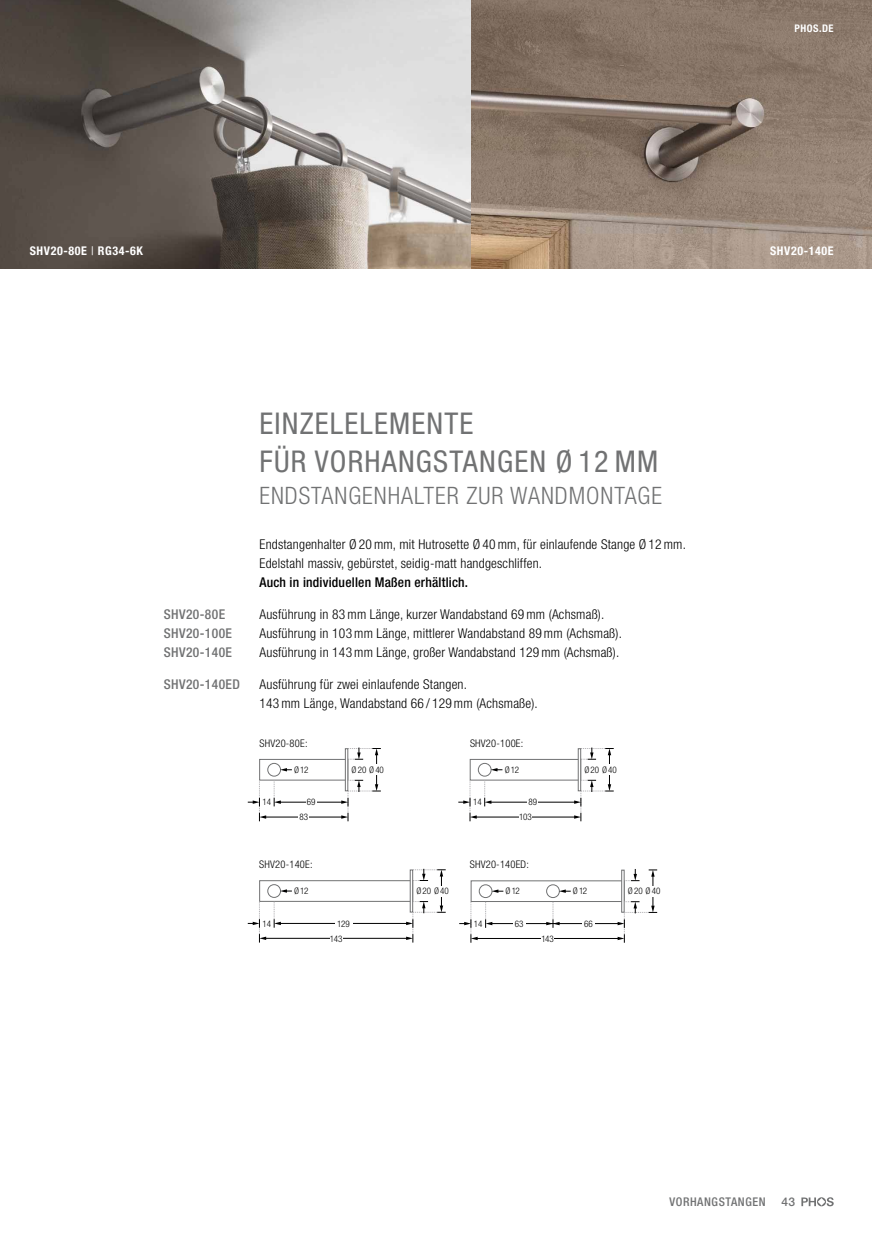
<style>
.page{position:relative;width:872px;height:1234px;background:#fff}
.page>*{position:absolute;margin:0;border:0;box-sizing:border-box;transform-origin:0 0}
.t1{font:condensed 30px/38.2px "Helvetica Neue LT Std";letter-spacing:.04em;color:#717273}
.t2{font:300 condensed 24px "Helvetica Neue LT Std";letter-spacing:.04em;color:#717273}
.t3{font:300 condensed 13.5px/19.2px "Helvetica Neue LT Std";letter-spacing:.015em;color:#000}
.t4{font:500 condensed 13.5px "Helvetica Neue LT Std";letter-spacing:.03em;color:#717273}
.t5{font:500 condensed 13.5px "Helvetica Neue LT Std";letter-spacing:.015em;color:#000}
.t6{font:700 condensed 12px "Helvetica Neue LT Std";letter-spacing:.05em;color:#fff}
.t7{font:500 condensed 12px "Helvetica Neue LT Std";letter-spacing:.05em;color:#717273}
.t8{font:500 12px "Helvetica Neue LT Std";color:#717273}
.t9{font:300 condensed 10.5px "Helvetica Neue LT Std";letter-spacing:.02em;color:#000}
.t10{font:700 condensed 10.5px "Helvetica Neue LT Std";letter-spacing:.05em;color:#fff}
.t11{font:300 condensed 9px/14.9px "Helvetica Neue LT Std";color:#000}
.s1{font-weight:400}
</style>
<div class="page">
<div style="left:259px;top:758px;width:89px;height:22px;background:#fff;border:1px solid #717273"></div>
<div style="left:345px;top:748px;width:3px;height:43px;background:#fff;border:1px solid #717273"></div>
<svg style="left:348px;top:747px;width:33px;height:12px"></svg>
<hr style="left:376px;top:753px;width:1px;height:32px;background:#000">
<div style="left:267px;top:762px;width:14px;height:14px;border:1px solid #717273;border-radius:50%"></div>
<svg style="left:280px;top:767px;width:12px;height:4px"></svg>
<hr style="left:265px;top:816px;width:78px;height:1px;background:#000">
<svg style="left:341px;top:779px;width:40px;height:42px"></svg>
<hr style="left:280px;top:801px;width:63px;height:1px;background:#000">
<svg style="left:274px;top:780px;width:7px;height:26px"></svg>
<svg style="left:248px;top:780px;width:18px;height:41px"></svg>
<div style="left:368px;top:764px;width:17px;height:10px;background:#fff"></div>
<div style="left:262px;top:796px;width:10px;height:11px;background:#fff"></div>
<div style="left:306px;top:796px;width:10px;height:11px;background:#fff"></div>
<div style="left:299px;top:811px;width:10px;height:11px;background:#fff"></div>
<div style="left:470px;top:758px;width:111px;height:22px;background:#fff;border:1px solid #717273"></div>
<div style="left:578px;top:748px;width:3px;height:43px;background:#fff;border:1px solid #717273"></div>
<svg style="left:581px;top:747px;width:32px;height:12px"></svg>
<hr style="left:609px;top:753px;width:1px;height:32px;background:#000">
<div style="left:478px;top:762px;width:13px;height:14px;border:1px solid #717273;border-radius:50%"></div>
<svg style="left:491px;top:767px;width:11px;height:4px"></svg>
<hr style="left:475px;top:816px;width:101px;height:1px;background:#000">
<svg style="left:574px;top:779px;width:39px;height:42px"></svg>
<hr style="left:490px;top:801px;width:85px;height:1px;background:#000">
<svg style="left:484px;top:780px;width:7px;height:26px"></svg>
<svg style="left:458px;top:780px;width:19px;height:41px"></svg>
<div style="left:601px;top:764px;width:17px;height:10px;background:#fff"></div>
<div style="left:472px;top:796px;width:10px;height:11px;background:#fff"></div>
<div style="left:527px;top:796px;width:11px;height:11px;background:#fff"></div>
<div style="left:519px;top:811px;width:13px;height:11px;background:#fff"></div>
<div style="left:259px;top:880px;width:154px;height:21px;background:#fff;border:1px solid #717273"></div>
<div style="left:410px;top:869px;width:3px;height:43px;background:#fff;border:1px solid #717273"></div>
<svg style="left:413px;top:868px;width:33px;height:13px"></svg>
<hr style="left:441px;top:874px;width:1px;height:32px;background:#000">
<div style="left:267px;top:884px;width:14px;height:13px;border:1px solid #717273;border-radius:50%"></div>
<svg style="left:280px;top:889px;width:12px;height:3px"></svg>
<hr style="left:265px;top:937px;width:143px;height:1px;background:#000">
<svg style="left:406px;top:901px;width:40px;height:41px"></svg>
<hr style="left:280px;top:922px;width:127px;height:1px;background:#000">
<svg style="left:274px;top:901px;width:7px;height:26px"></svg>
<svg style="left:248px;top:901px;width:18px;height:41px"></svg>
<div style="left:433px;top:885px;width:17px;height:10px;background:#fff"></div>
<div style="left:262px;top:918px;width:10px;height:10px;background:#fff"></div>
<div style="left:335px;top:918px;width:17px;height:10px;background:#fff"></div>
<div style="left:330px;top:933px;width:12px;height:10px;background:#fff"></div>
<div style="left:471px;top:880px;width:153px;height:21px;background:#fff;border:1px solid #717273"></div>
<svg style="left:624px;top:869px;width:15px;height:12px"></svg>
<div style="left:621px;top:869px;width:3px;height:43px;background:#fff;border:1px solid #717273"></div>
<svg style="left:648px;top:869px;width:9px;height:7px"></svg>
<hr style="left:652px;top:875px;width:1px;height:31px;background:#000">
<div style="left:479px;top:884px;width:13px;height:13px;border:1px solid #717273;border-radius:50%"></div>
<svg style="left:491px;top:889px;width:12px;height:3px"></svg>
<hr style="left:476px;top:938px;width:144px;height:1px;background:#000">
<hr style="left:491px;top:923px;width:128px;height:1px;background:#000">
<svg style="left:459px;top:901px;width:18px;height:41px"></svg>
<div style="left:644px;top:885px;width:17px;height:11px;background:#fff"></div>
<div style="left:473px;top:918px;width:10px;height:10px;background:#fff"></div>
<div style="left:513px;top:918px;width:12px;height:10px;background:#fff"></div>
<div style="left:582px;top:918px;width:13px;height:10px;background:#fff"></div>
<div style="left:541px;top:933px;width:13px;height:10px;background:#fff"></div>
<div style="left:546px;top:884px;width:14px;height:13px;border:1px solid #717273;border-radius:50%"></div>
<svg style="left:559px;top:889px;width:12px;height:3px"></svg>
<svg style="left:485px;top:901px;width:7px;height:26px"></svg>
<svg style="left:617px;top:901px;width:40px;height:41px"></svg>
<svg style="left:546px;top:901px;width:13px;height:26px"></svg>
<img style="left:0;top:0;width:872px;height:268px">
<svg style="left:801px;top:1197px;width:32px;height:8px"></svg>
<p class="t10" style="left:794px;top:22px;width:41px">PHOS.DE</p>
<p class="t6" style="left:30px;top:244px;width:115px">SHV20-80E <span class="s1">|</span> RG34-6K</p>
<p class="t6" style="left:770px;top:244px;width:65px">SHV20-140E</p>
<h1 class="t1" style="left:259px;top:404px;width:400px">EINZELELEMENTE<br>FÜR VORHANGSTANGEN Ø 12 MM</h1>
<h2 class="t2" style="left:259px;top:482px;width:404px">ENDSTANGENHALTER ZUR WANDMONTAGE</h2>
<p class="t3" style="left:259px;top:534px;width:428px">Endstangenhalter Ø 20mm, mit Hutrosette Ø 40mm, für einlaufende Stange Ø 12mm.<br>Edelstahl massiv, gebürstet, seidig-matt handgeschliffen.</p>
<p class="t5" style="left:259px;top:574px;width:210px">Auch in individuellen Maßen erhältlich.</p>
<p class="t4" style="left:164px;top:606px;width:63px">SHV20-80E</p>
<p class="t3" style="left:259px;top:604px;width:346px">Ausführung in 83mm Länge, kurzer Wandabstand 69mm (Achsmaß).</p>
<p class="t4" style="left:164px;top:625px;width:70px">SHV20-100E</p>
<p class="t3" style="left:259px;top:623px;width:364px">Ausführung in 103mm Länge, mittlerer Wandabstand 89mm (Achsmaß).</p>
<p class="t4" style="left:164px;top:644px;width:70px">SHV20-140E</p>
<p class="t3" style="left:259px;top:642px;width:361px">Ausführung in 143mm Länge, großer Wandabstand 129mm (Achsmaß).</p>
<p class="t4" style="left:164px;top:676px;width:78px">SHV20-140ED</p>
<p class="t3" style="left:259px;top:674px;width:280px">Ausführung für zwei einlaufende Stangen.<br>143mm Länge, Wandabstand 66 / 129mm (Achsmaße).</p>
<p class="t9" style="left:259px;top:736px;width:50px">SHV20-80E:</p>
<p class="t9" style="left:470px;top:736px;width:55px">SHV20-100E:</p>
<p class="t11" style="left:294px;top:762px;width:16px">Ø12</p>
<p class="t11" style="left:351px;top:762px;width:34px">Ø20 Ø40</p>
<p class="t11" style="left:262px;top:794px;width:10px">14</p>
<p class="t11" style="left:299px;top:794px;width:17px;text-indent:7px">69<br>83</p>
<p class="t11" style="left:504px;top:762px;width:16px">Ø12</p>
<p class="t11" style="left:584px;top:762px;width:34px">Ø20 Ø40</p>
<p class="t11" style="left:473px;top:794px;width:10px">14</p>
<p class="t11" style="left:519px;top:794px;width:19px;text-indent:9px">89<br>103</p>
<p class="t9" style="left:259px;top:858px;width:55px">SHV20-140E:</p>
<p class="t9" style="left:470px;top:858px;width:61px">SHV20-140ED:</p>
<p class="t11" style="left:505px;top:883px;width:16px">Ø12</p>
<p class="t11" style="left:628px;top:883px;width:34px">Ø20 Ø40</p>
<p class="t11" style="left:474px;top:915px;width:10px">14</p>
<p class="t11" style="left:515px;top:915px;width:10px">63</p>
<p class="t11" style="left:584px;top:915px;width:10px">66</p>
<p class="t11" style="left:541px;top:930px;width:14px">143</p>
<p class="t11" style="left:294px;top:883px;width:16px">Ø12</p>
<p class="t11" style="left:416px;top:883px;width:34px">Ø20 Ø40</p>
<p class="t11" style="left:573px;top:883px;width:16px">Ø12</p>
<p class="t11" style="left:262px;top:915px;width:10px">14</p>
<p class="t11" style="left:330px;top:915px;width:21px;text-indent:7px">129<br>143</p>
<p class="t7" style="left:669px;top:1194px;width:98px">VORHANGSTANGEN</p>
<p class="t8" style="left:781px;top:1194px;width:15px">43</p>
</div>
